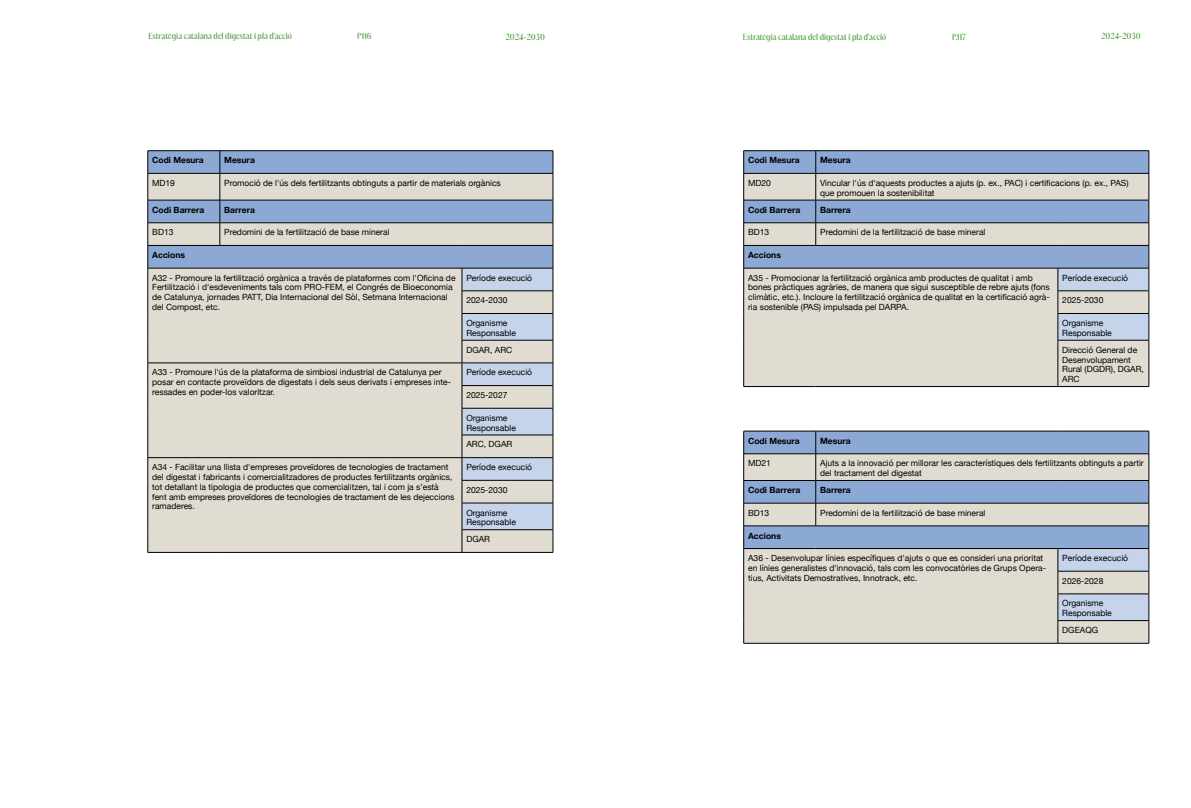
<style>
.page{position:relative;width:1191px;height:808px;background:#fff}
.page>*{position:absolute;margin:0;border:0;box-sizing:border-box;transform-origin:0 0}
.t1{font:700 8.6px "Helvetica Neue";color:#000}
.t2{font:8.5px/9.8px "Helvetica Neue";color:#000}
.t3{font:700 8.5px "Helvetica Neue";color:#000}
.t4{font:500 8px "PP Acma";color:#53a046}
</style>
<div class="page">
<div style="left:149px;top:152px;width:313px;height:21px;background:#8ba9d4"></div>
<svg style="left:149px;top:174px;width:313px;height:378px;background:#d5d4d0"></svg>
<hr style="left:148px;top:151px;width:72px;height:1px;background:#000">
<hr style="left:220px;top:151px;width:242px;height:1px;background:#000">
<hr style="left:148px;top:173px;width:72px;height:1px;background:#000">
<hr style="left:220px;top:173px;width:242px;height:1px;background:#000">
<hr style="left:148px;top:200px;width:72px;height:1px;background:#000">
<hr style="left:220px;top:200px;width:242px;height:1px;background:#000">
<hr style="left:148px;top:223px;width:72px;height:1px;background:#000">
<hr style="left:220px;top:223px;width:242px;height:1px;background:#000">
<svg style="left:220px;top:151px;width:1px;height:94px"></svg>
<hr style="left:148px;top:245px;width:72px;height:1px;background:#000">
<hr style="left:220px;top:245px;width:242px;height:1px;background:#000">
<hr style="left:148px;top:268px;width:72px;height:1px;background:#000">
<hr style="left:220px;top:268px;width:242px;height:1px;background:#000">
<hr style="left:148px;top:363px;width:72px;height:1px;background:#000">
<hr style="left:220px;top:363px;width:242px;height:1px;background:#000">
<svg style="left:148px;top:151px;width:1px;height:401px"></svg>
<hr style="left:148px;top:457px;width:72px;height:1px;background:#000">
<hr style="left:220px;top:457px;width:242px;height:1px;background:#000">
<hr style="left:148px;top:552px;width:72px;height:1px;background:#000">
<hr style="left:220px;top:552px;width:242px;height:1px;background:#000">
<hr style="left:462px;top:552px;width:91px;height:1px;background:#000">
<svg style="left:462px;top:151px;width:92px;height:401px;background:#bdc5cf"></svg>
<hr style="left:462px;top:340px;width:91px;height:1px;background:#000">
<div style="left:744px;top:152px;width:313px;height:21px;background:#8ba9d4"></div>
<svg style="left:744px;top:174px;width:404px;height:212px;background:#ced0d0"></svg>
<hr style="left:743px;top:151px;width:72px;height:1px;background:#000">
<hr style="left:815px;top:151px;width:242px;height:1px;background:#000">
<hr style="left:743px;top:173px;width:72px;height:1px;background:#000">
<hr style="left:815px;top:173px;width:242px;height:1px;background:#000">
<hr style="left:743px;top:200px;width:72px;height:1px;background:#000">
<hr style="left:815px;top:200px;width:242px;height:1px;background:#000">
<hr style="left:743px;top:223px;width:72px;height:1px;background:#000">
<hr style="left:815px;top:223px;width:242px;height:1px;background:#000">
<svg style="left:815px;top:151px;width:1px;height:94px"></svg>
<hr style="left:743px;top:340px;width:1px;height:46px;background:#000">
<hr style="left:1057px;top:340px;width:1px;height:46px;background:#000">
<hr style="left:1148px;top:340px;width:1px;height:46px;background:#000">
<svg style="left:743px;top:151px;width:1px;height:189px"></svg>
<hr style="left:743px;top:245px;width:72px;height:1px;background:#000">
<hr style="left:815px;top:245px;width:242px;height:1px;background:#000">
<hr style="left:743px;top:268px;width:72px;height:1px;background:#000">
<hr style="left:815px;top:268px;width:242px;height:1px;background:#000">
<hr style="left:743px;top:386px;width:72px;height:1px;background:#000">
<hr style="left:815px;top:386px;width:242px;height:1px;background:#000">
<hr style="left:1057px;top:386px;width:92px;height:1px;background:#000">
<svg style="left:1057px;top:151px;width:92px;height:189px;background:#b1bdce"></svg>
<hr style="left:1057px;top:340px;width:92px;height:1px;background:#000">
<div style="left:744px;top:432px;width:313px;height:22px;background:#8ba9d4"></div>
<svg style="left:744px;top:455px;width:313px;height:188px;background:#cbced0"></svg>
<hr style="left:743px;top:431px;width:72px;height:1px;background:#000">
<hr style="left:815px;top:431px;width:242px;height:1px;background:#000">
<hr style="left:743px;top:454px;width:72px;height:1px;background:#000">
<hr style="left:815px;top:454px;width:242px;height:1px;background:#000">
<hr style="left:743px;top:480px;width:72px;height:1px;background:#000">
<hr style="left:815px;top:480px;width:242px;height:1px;background:#000">
<hr style="left:743px;top:503px;width:72px;height:1px;background:#000">
<hr style="left:815px;top:503px;width:242px;height:1px;background:#000">
<svg style="left:815px;top:431px;width:1px;height:95px"></svg>
<svg style="left:743px;top:431px;width:1px;height:212px"></svg>
<hr style="left:743px;top:526px;width:72px;height:1px;background:#000">
<hr style="left:815px;top:526px;width:242px;height:1px;background:#000">
<hr style="left:743px;top:548px;width:72px;height:1px;background:#000">
<hr style="left:815px;top:548px;width:242px;height:1px;background:#000">
<hr style="left:743px;top:643px;width:72px;height:1px;background:#000">
<hr style="left:815px;top:643px;width:242px;height:1px;background:#000">
<hr style="left:1057px;top:643px;width:92px;height:1px;background:#000">
<svg style="left:1057px;top:431px;width:92px;height:212px;background:#b5bfcd"></svg>
<hr style="left:1057px;top:620px;width:92px;height:1px;background:#000">
<p class="t4" style="left:148px;top:31px;width:145px">Estratègia catalana del digestat i pla d’acció</p>
<p class="t4" style="left:357px;top:31px;width:16px">P116</p>
<p class="t4" style="left:505px;top:31px;width:41px">2024-2030</p>
<p class="t4" style="left:743px;top:31px;width:145px">Estratègia catalana del digestat i pla d’acció</p>
<p class="t4" style="left:952px;top:31px;width:15px">P.117</p>
<p class="t4" style="left:1101px;top:31px;width:41px">2024-2030</p>
<p class="t3" style="left:152px;top:154px;width:53px">Codi Mesura</p>
<p class="t1" style="left:224px;top:154px;width:32px">Mesura</p>
<p class="t2" style="left:152px;top:178px;width:24px">MD19</p>
<p class="t2" style="left:224px;top:178px;width:278px">Promoció de l'ús dels fertilitzants obtinguts a partir de materials orgànics</p>
<p class="t1" style="left:152px;top:203px;width:54px">Codi Barrera</p>
<p class="t1" style="left:224px;top:203px;width:32px">Barrera</p>
<p class="t2" style="left:152px;top:228px;width:23px">BD13</p>
<p class="t2" style="left:224px;top:228px;width:167px">Predomini de la fertilització de base mineral</p>
<p class="t1" style="left:152px;top:248px;width:34px">Accions</p>
<p class="t2" style="left:152px;top:273px;width:305px">A32 - Promoure la fertilització orgànica a través de plataformes com l'Oficina de Fertilització i d'esdeveniments tals com PRO-FEM, el Congrés de Bioeconomia de Catalunya, jornades PATT, Dia Internacional del Sòl, Setmana Internacional del Compost, etc.</p>
<p class="t2" style="left:466px;top:273px;width:67px">Període execució</p>
<p class="t2" style="left:466px;top:296px;width:43px">2024-2030</p>
<p class="t2" style="left:466px;top:319px;width:51px">Organisme<br>Responsable</p>
<p class="t2" style="left:466px;top:345px;width:47px">DGAR, ARC</p>
<p class="t2" style="left:152px;top:368px;width:300px">A33 - Promoure l'ús de la plataforma de simbiosi industrial de Catalunya per posar en contacte proveïdors de digestats i dels seus derivats i empreses inte&shy;ressades en poder-los valoritzar.</p>
<p class="t2" style="left:466px;top:368px;width:67px">Període execució</p>
<p class="t2" style="left:466px;top:391px;width:43px">2025-2027</p>
<p class="t2" style="left:466px;top:413px;width:51px">Organisme<br>Responsable</p>
<p class="t2" style="left:466px;top:440px;width:47px">ARC, DGAR</p>
<p class="t2" style="left:152px;top:463px;width:304px">A34 - Facilitar una llista d'empreses proveïdores de tecnologies de tractament del digestat i fabricants i comercialitzadores de productes fertilitzants orgànics, tot detallant la tipologia de productes que comercialitzen, tal i com ja s’està fent amb empreses proveïdores de tecnologies de tractament de les dejeccions ramaderes.</p>
<p class="t2" style="left:466px;top:463px;width:67px">Període execució</p>
<p class="t2" style="left:466px;top:485px;width:43px">2025-2030</p>
<p class="t2" style="left:466px;top:508px;width:51px">Organisme<br>Responsable</p>
<p class="t2" style="left:466px;top:535px;width:25px">DGAR</p>
<p class="t3" style="left:748px;top:154px;width:53px">Codi Mesura</p>
<p class="t1" style="left:820px;top:154px;width:32px">Mesura</p>
<p class="t2" style="left:748px;top:178px;width:24px">MD20</p>
<p class="t2" style="left:820px;top:178px;width:310px">Vincular l'ús d'aquests productes a ajuts (p. ex., PAC) i certificacions (p. ex., PAS) que promouen la sostenibilitat</p>
<p class="t1" style="left:748px;top:203px;width:54px">Codi Barrera</p>
<p class="t1" style="left:820px;top:203px;width:32px">Barrera</p>
<p class="t2" style="left:748px;top:228px;width:23px">BD13</p>
<p class="t2" style="left:820px;top:228px;width:167px">Predomini de la fertilització de base mineral</p>
<p class="t1" style="left:748px;top:248px;width:34px">Accions</p>
<p class="t2" style="left:748px;top:273px;width:303px">A35 - Promocionar la fertilització orgànica amb productes de qualitat i amb bones pràctiques agràries, de manera que sigui susceptible de rebre ajuts (fons climàtic, etc.). Incloure la fertilització orgànica de qualitat en la certificació agrà&shy;ria sostenible (PAS) impulsada pel DARPA.</p>
<p class="t2" style="left:1062px;top:273px;width:67px">Període execució</p>
<p class="t2" style="left:1062px;top:296px;width:43px">2025-2030</p>
<p class="t2" style="left:1062px;top:319px;width:51px">Organisme<br>Responsable</p>
<p class="t2" style="left:1062px;top:345px;width:83px">Direcció General de<br>Desenvolupament<br>Rural (DGDR), DGAR,<br>ARC</p>
<p class="t3" style="left:748px;top:434px;width:53px">Codi Mesura</p>
<p class="t1" style="left:820px;top:434px;width:32px">Mesura</p>
<p class="t2" style="left:748px;top:459px;width:24px">MD21</p>
<p class="t2" style="left:820px;top:459px;width:325px">Ajuts a la innovació per millorar les característiques dels fertilitzants obtinguts a partir del tractament del digestat</p>
<p class="t1" style="left:748px;top:483px;width:54px">Codi Barrera</p>
<p class="t1" style="left:820px;top:483px;width:32px">Barrera</p>
<p class="t2" style="left:748px;top:508px;width:23px">BD13</p>
<p class="t2" style="left:820px;top:508px;width:167px">Predomini de la fertilització de base mineral</p>
<p class="t1" style="left:748px;top:529px;width:34px">Accions</p>
<p class="t2" style="left:748px;top:554px;width:299px">A36 - Desenvolupar línies específiques d'ajuts o que es consideri una prioritat en línies generalistes d'innovació, tals com les convocatòries de Grups Opera&shy;tius, Activitats Demostratives, Innotrack, etc.</p>
<p class="t2" style="left:1062px;top:554px;width:67px">Període execució</p>
<p class="t2" style="left:1062px;top:576px;width:43px">2026-2028</p>
<p class="t2" style="left:1062px;top:599px;width:51px">Organisme<br>Responsable</p>
<p class="t2" style="left:1062px;top:626px;width:38px">DGEAQG</p>
</div>
